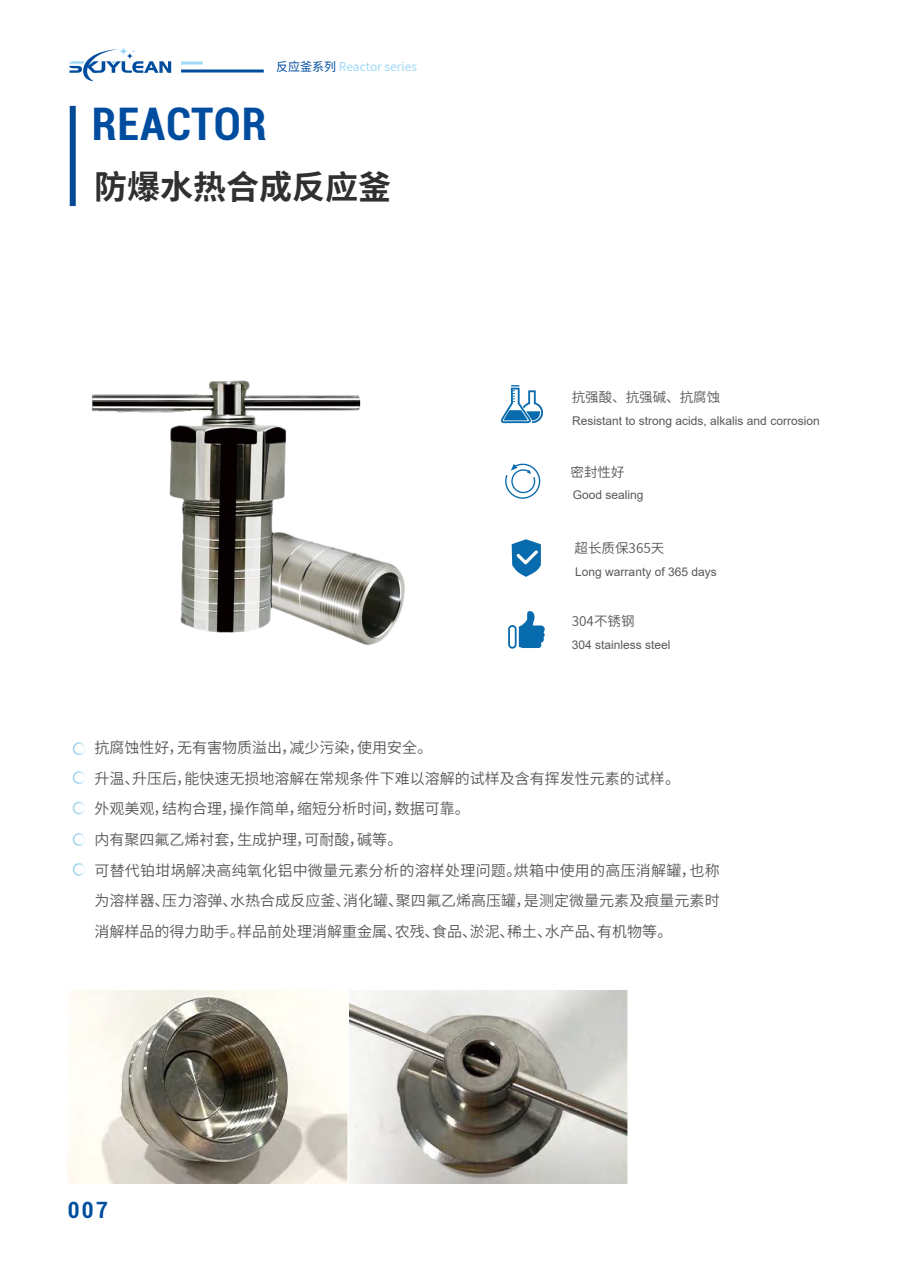
<style>
.page{position:relative;width:919px;height:1263px;background:#fff}
.page>*{position:absolute;margin:0;border:0;box-sizing:border-box;transform-origin:0 0}
.t1{font:700 condensed 45px "Roboto";letter-spacing:.015em;color:#004da0}
.t2{font:700 33px "Source Han Sans CN";color:#2f3131}
.t3{font:700 condensed 22.5px "Roboto";color:#004d9e}
.t4{font:15px/30.6px "Source Han Sans CN";color:#595857}
.t5{font:13.5px "Source Han Sans CN";color:#595857}
.t6{font:12px "Arial";color:#595857}
.t7{font:12px "Source Han Sans CN";color:#9ed8f5}
.s1{color:#004da0}
</style>
<div class="page">
<div style="left:73px;top:771px;width:12px;height:13px;border:2px solid #fff;border-radius:50%"></div>
<div style="left:73px;top:742px;width:12px;height:13px;border:2px solid #fff;border-radius:50%"></div>
<div style="left:73px;top:802px;width:12px;height:12px;border:2px solid #fff;border-radius:50%"></div>
<div style="left:73px;top:833px;width:12px;height:13px;border:2px solid #fff;border-radius:50%"></div>
<div style="left:73px;top:863px;width:12px;height:13px;border:2px solid #fff;border-radius:50%"></div>
<div style="left:70px;top:106px;width:6px;height:100px;background:#034995"></div>
<img style="left:68px;top:991px;width:560px;height:193px">
<img style="left:92px;top:380px;width:313px;height:266px">
<svg style="left:508px;top:611px;width:37px;height:38px"></svg>
<svg style="left:511px;top:539px;width:30px;height:38px"></svg>
<svg style="left:501px;top:385px;width:42px;height:38px"></svg>
<svg style="left:505px;top:464px;width:35px;height:35px"></svg>
<svg style="left:69px;top:49px;width:102px;height:32px"></svg>
<hr style="left:181px;top:70px;width:83px;height:3px;background:#004da0">
<hr style="left:181px;top:62px;width:22px;height:3px;background:#9ed8f5">
<p class="t7" style="left:276px;top:60px;width:142px"><span class="s1">反应釜系列</span> Reactor series</p>
<h1 class="t1" style="left:92px;top:92px;width:176px">REACTOR</h1>
<h2 class="t2" style="left:94px;top:168px;width:298px">防爆水热合成反应釜</h2>
<p class="t5" style="left:571px;top:390px;width:150px">抗强酸、抗强碱、抗腐蚀</p>
<p class="t6" style="left:572px;top:413px;width:249px">Resistant to strong acids, alkalis and corrosion</p>
<p class="t5" style="left:570px;top:464px;width:55px">密封性好</p>
<p class="t6" style="left:572px;top:486px;width:72px">Good sealing</p>
<p class="t5" style="left:574px;top:540px;width:91px">超长质保365天</p>
<p class="t6" style="left:575px;top:564px;width:143px">Long warranty of 365 days</p>
<p class="t5" style="left:571px;top:613px;width:64px">304不锈钢</p>
<p class="t6" style="left:571px;top:636px;width:100px">304 stainless steel</p>
<p class="t4" style="left:94px;top:733px;width:626px">抗腐蚀性好，无有害物质溢出，减少污染，使用安全。<br>升温、升压后，能快速无损地溶解在常规条件下难以溶解的试样及含有挥发性元素的试样。<br>外观美观，结构合理，操作简单，缩短分析时间，数据可靠。<br>内有聚四氟乙烯衬套，生成护理，可耐酸，碱等。<br>可替代铂坩埚解决高纯氧化铝中微量元素分析的溶样处理问题。烘箱中使用的高压消解罐，也称为溶样器、压力溶弹、水热合成反应釜、消化罐、聚四氟乙烯高压罐，是测定微量元素及痕量元素时消解样品的得力助手。样品前处理消解重金属、农残、食品、淤泥、稀土、水产品、有机物等。</p>
<h3 class="t3" style="left:68px;top:1194px;width:41px">007</h3>
</div>
